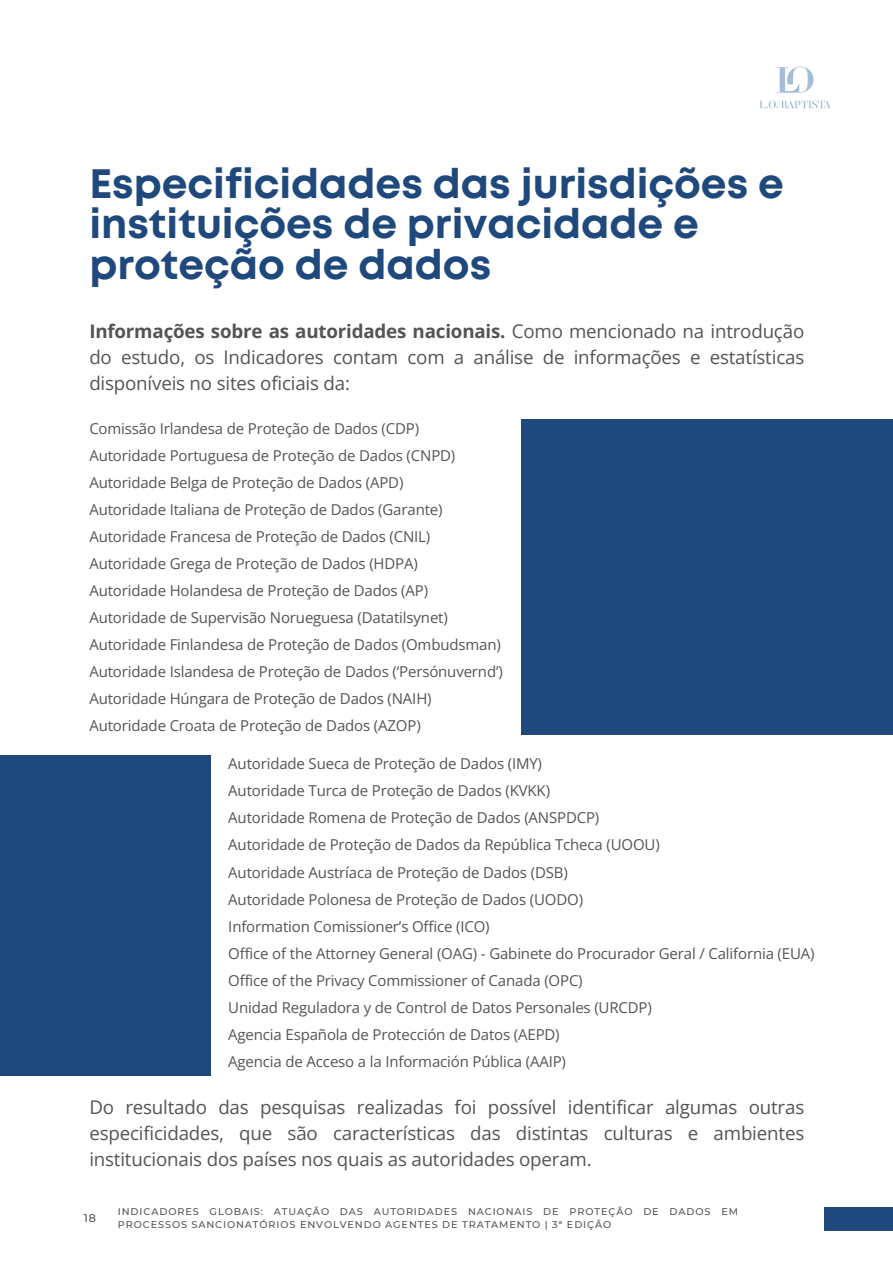
<style>
.page{position:relative;width:893px;height:1264px;background:#fff}
.page>*{position:absolute;margin:0;border:0;box-sizing:border-box;transform-origin:0 0}
.t1{font:700 41.1px/40.5px "Mont";color:#1f497d}
.t2{font:18.75px/25.8px "Open Sans";letter-spacing:-.01em;color:#545454;text-align:justify}
.t3{font:15px/27px "Open Sans";letter-spacing:-.01em;color:#545454}
.t4{font:500 11.25px "Montserrat";color:#545454}
.t5{font:500 9.75px/12.9px "Montserrat";letter-spacing:.09em;color:#545454}
.s1{font-weight:700}
</style>
<div class="page">
<img style="left:760px;top:66px;width:71px;height:43px">
<div style="left:824px;top:1207px;width:68px;height:24px;background:#1f497d"></div>
<div style="left:521px;top:419px;width:371px;height:315px;background:#1f497d"></div>
<div style="left:0;top:755px;width:211px;height:321px;background:#1f497d"></div>
<h1 class="t1" style="left:89px;top:166px;width:696px">Especificidades das jurisdições e instituições de privacidade e proteção de dados</h1>
<p class="t2" style="left:89px;top:318px;width:716px"><span class="s1">Informações sobre as autoridades nacionais.</span> Como mencionado na introdução do estudo, os Indicadores contam com a análise de informações e estatísticas disponíveis no sites oficiais da:</p>
<p class="t3" style="left:89px;top:414px;width:415px">Comissão Irlandesa de Proteção de Dados (CDP)<br>Autoridade Portuguesa de Proteção de Dados (CNPD)<br>Autoridade Belga de Proteção de Dados (APD)<br>Autoridade Italiana de Proteção de Dados (Garante)<br>Autoridade Francesa de Proteção de Dados (CNIL)<br>Autoridade Grega de Proteção de Dados (HDPA)<br>Autoridade Holandesa de Proteção de Dados (AP)<br>Autoridade de Supervisão Norueguesa (Datatilsynet)<br>Autoridade Finlandesa de Proteção de Dados (Ombudsman)<br>Autoridade Islandesa de Proteção de Dados (‘Persónuvernd’)<br>Autoridade Húngara de Proteção de Dados (NAIH)<br>Autoridade Croata de Proteção de Dados (AZOP)</p>
<p class="t3" style="left:228px;top:750px;width:587px">Autoridade Sueca de Proteção de Dados (IMY)<br>Autoridade Turca de Proteção de Dados (KVKK)<br>Autoridade Romena de Proteção de Dados (ANSPDCP)<br>Autoridade de Proteção de Dados da República Tcheca (UOOU)<br>Autoridade Austríaca de Proteção de Dados (DSB)<br>Autoridade Polonesa de Proteção de Dados (UODO)<br>Information Comissioner’s Office (ICO)<br>Office of the Attorney General (OAG) - Gabinete do Procurador Geral / California (EUA)<br>Office of the Privacy Commissioner of Canada (OPC)<br>Unidad Reguladora y de Control de Datos Personales (URCDP)<br>Agencia Española de Protección de Datos (AEPD)<br>Agencia de Acceso a la Información Pública (AAIP)</p>
<p class="t2" style="left:89px;top:1094px;width:716px">Do resultado das pesquisas realizadas foi possível identificar algumas outras especificidades, que são características das distintas culturas e ambientes institucionais dos países nos quais as autoridades operam.</p>
<p class="t4" style="left:84px;top:1211px;width:14px">18</p>
<p class="t5" style="left:118px;top:1205px;width:621px">INDICADORES GLOBAIS: ATUAÇÃO DAS AUTORIDADES NACIONAIS DE PROTEÇÃO DE DADOS EM<br>PROCESSOS SANCIONATÓRIOS ENVOLVENDO AGENTES DE TRATAMENTO | 3ª EDIÇÃO</p>
</div>
